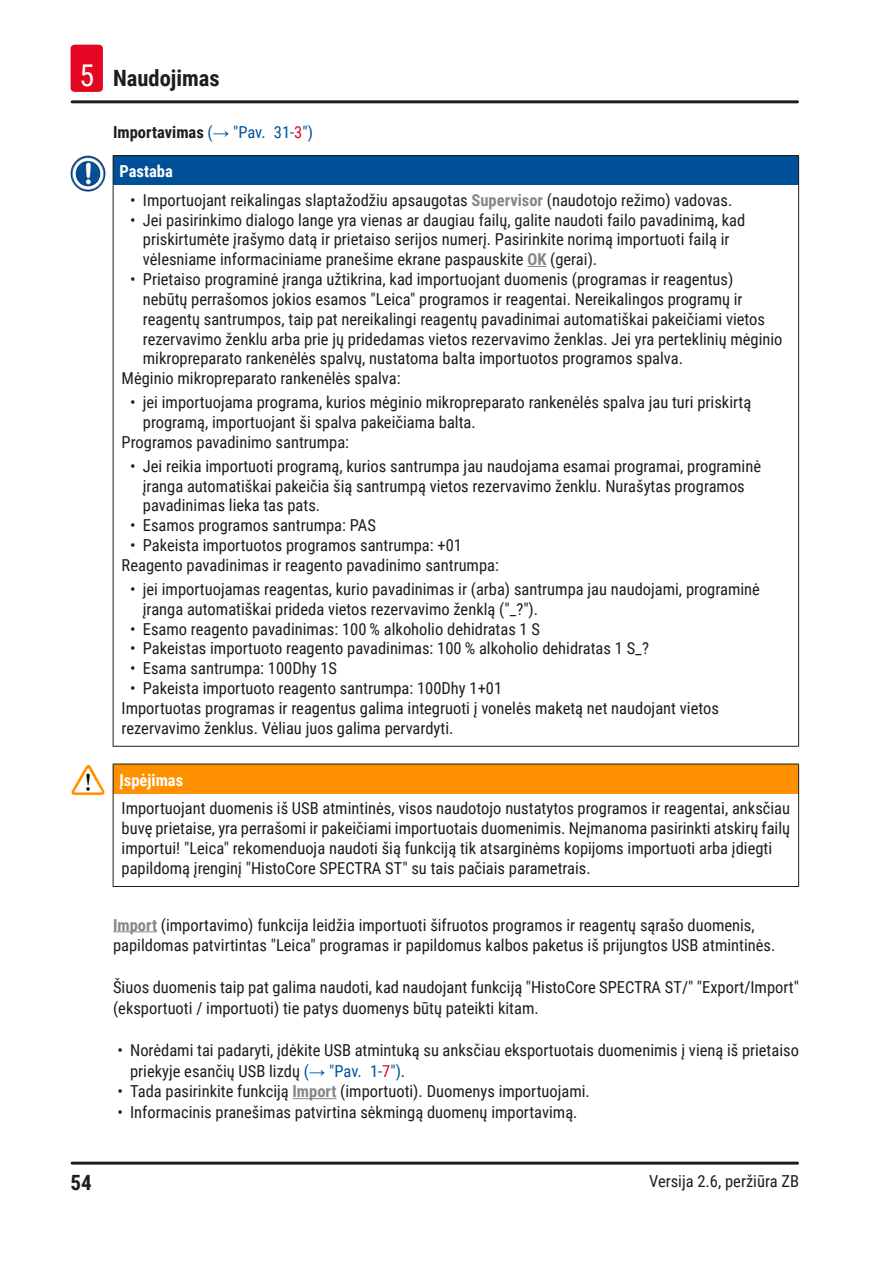
<style>
.page{position:relative;width:893px;height:1263px;background:#fff}
.page>*{position:absolute;margin:0;border:0;box-sizing:border-box;transform-origin:0 0}
.t1{font:700 22.5px "Roboto Condensed";color:#1d1d1b}
.t2{font:700 21px "Roboto Condensed";color:#1d1d1b}
.Source_of_danger{font:16.5px/19.8px "Roboto Condensed";color:#1d1d1b}
.Description_text{font:16.5px/20.9px "Roboto Condensed";color:#1d1d1b}
.Subheading{font:700 16.5px "Roboto Condensed";color:#1d1d1b}
.Signalword__no_use_a{font:700 16.5px "Roboto Condensed";color:#fff}
.s1{font-weight:400;font-size:30px;color:#fff}
.s2{font-weight:400;color:#005099}
.s3{font-family:"Arial";font-weight:400;color:#005099}
.s4{font-weight:400;color:#e40522}
.s5{font-weight:700;color:#878787}
.s6{color:#005099}
.s7{font-family:"Arial";color:#005099}
.s8{color:#e40522}
</style>
<div class="page">
<hr style="left:72px;top:1161px;width:725px;height:3px;background:#1d1d1b">
<hr style="left:72px;top:100px;width:725px;height:3px;background:#1d1d1b">
<div style="left:71px;top:45px;width:32px;height:47px;background:#e40522;border-radius:4px"></div>
<hr style="left:113px;top:931px;width:44px;height:1px;background:#878787">
<hr style="left:292px;top:1098px;width:45px;height:1px;background:#878787">
<div style="left:113px;top:156px;width:686px;height:30px;background:#005099"></div>
<hr style="left:113px;top:156px;width:1px;height:30px;background:#1d1d1b">
<hr style="left:113px;top:186px;width:1px;height:560px;background:#1d1d1b">
<hr style="left:798px;top:186px;width:1px;height:560px;background:#1d1d1b">
<hr style="left:113px;top:746px;width:686px;height:1px;background:#1d1d1b">
<hr style="left:113px;top:155px;width:686px;height:1px;background:#1d1d1b">
<hr style="left:798px;top:156px;width:1px;height:30px;background:#1d1d1b">
<img style="left:71px;top:156px;width:26px;height:36px">
<svg style="left:527px;top:266px;width:19px;height:1px"></svg>
<div style="left:113px;top:764px;width:686px;height:30px;background:#ff9000"></div>
<hr style="left:113px;top:764px;width:1px;height:30px;background:#1d1d1b">
<hr style="left:113px;top:794px;width:1px;height:92px;background:#1d1d1b">
<hr style="left:798px;top:794px;width:1px;height:92px;background:#1d1d1b">
<hr style="left:113px;top:886px;width:686px;height:1px;background:#1d1d1b">
<hr style="left:113px;top:764px;width:686px;height:1px;background:#1d1d1b">
<hr style="left:798px;top:764px;width:1px;height:30px;background:#1d1d1b">
<img style="left:74px;top:765px;width:14px;height:23px">
<h1 class="t1" style="left:79px;top:63px;width:142px"><span class="s1">5</span> Naudojimas</h1>
<p class="Subheading" style="left:113px;top:121px;width:201px">Importavimas <span class="s2">(</span><span class="s3">→</span> <span class="s2">"Pav. 31‑</span><span class="s4">3</span><span class="s2">")</span></p>
<p class="Signalword__no_use_a" style="left:119px;top:160px;width:55px">Pastaba</p>
<p class="Source_of_danger" style="left:130px;top:189px;width:604px">• Importuojant reikalingas slaptažodžiu apsaugotas <span class="s5">Supervisor</span> (naudotojo režimo) vadovas.</p>
<p class="Source_of_danger" style="left:143px;top:209px;width:604px;text-indent:-13px">• Jei pasirinkimo dialogo lange yra vienas ar daugiau failų, galite naudoti failo pavadinimą, kad priskirtumėte įrašymo datą ir prietaiso serijos numerį. Pasirinkite norimą importuoti failą ir vėlesniame informaciniame pranešime ekrane paspauskite <span class="s5">OK</span> (gerai).</p>
<p class="Source_of_danger" style="left:143px;top:269px;width:641px;text-indent:-13px">• Prietaiso programinė įranga užtikrina, kad importuojant duomenis (programas ir reagentus)<br>nebūtų perrašomos jokios esamos "Leica" programos ir reagentai. Nereikalingos programų ir reagentų santrumpos, taip pat nereikalingi reagentų pavadinimai automatiškai pakeičiami vietos rezervavimo ženklu arba prie jų pridedamas vietos rezervavimo ženklas. Jei yra perteklinių mėginio mikropreparato rankenėlės spalvų, nustatoma balta importuotos programos spalva.</p>
<p class="Source_of_danger" style="left:122px;top:368px;width:280px">Mėginio mikropreparato rankenėlės spalva:</p>
<p class="Source_of_danger" style="left:143px;top:392px;width:610px;text-indent:-13px">• jei importuojama programa, kurios mėginio mikropreparato rankenėlės spalva jau turi priskirtą programą, importuojant ši spalva pakeičiama balta.</p>
<p class="Source_of_danger" style="left:122px;top:431px;width:229px">Programos pavadinimo santrumpa:</p>
<p class="Source_of_danger" style="left:143px;top:455px;width:620px;text-indent:-13px">• Jei reikia importuoti programą, kurios santrumpa jau naudojama esamai programai, programinė įranga automatiškai pakeičia šią santrumpą vietos rezervavimo ženklu. Nurašytas programos pavadinimas lieka tas pats.</p>
<p class="Source_of_danger" style="left:130px;top:515px;width:247px">• Esamos programos santrumpa: PAS</p>
<p class="Source_of_danger" style="left:130px;top:535px;width:333px">• Pakeista importuotos programos santrumpa: +01</p>
<p class="Source_of_danger" style="left:122px;top:554px;width:379px">Reagento pavadinimas ir reagento pavadinimo santrumpa:</p>
<p class="Source_of_danger" style="left:143px;top:578px;width:619px;text-indent:-13px">• jei importuojamas reagentas, kurio pavadinimas ir (arba) santrumpa jau naudojami, programinė įranga automatiškai prideda vietos rezervavimo ženklą ("_?").</p>
<p class="Source_of_danger" style="left:130px;top:618px;width:411px">• Esamo reagento pavadinimas: 100 % alkoholio dehidratas 1 S</p>
<p class="Source_of_danger" style="left:130px;top:638px;width:520px">• Pakeistas importuoto reagento pavadinimas: 100 % alkoholio dehidratas 1 S_?</p>
<p class="Source_of_danger" style="left:130px;top:658px;width:209px">• Esama santrumpa: 100Dhy 1S</p>
<p class="Source_of_danger" style="left:130px;top:677px;width:374px">• Pakeista importuoto reagento santrumpa: 100Dhy 1+01</p>
<p class="Source_of_danger" style="left:122px;top:697px;width:599px">Importuotas programas ir reagentus galima integruoti į vonelės maketą net naudojant vietos rezervavimo ženklus. Vėliau juos galima pervardyti.</p>
<p class="Signalword__no_use_a" style="left:119px;top:768px;width:65px">Įspėjimas</p>
<p class="Source_of_danger" style="left:122px;top:798px;width:670px">Importuojant duomenis iš USB atmintinės, visos naudotojo nustatytos programos ir reagentai, anksčiau buvę prietaise, yra perrašomi ir pakeičiami importuotais duomenimis. Neįmanoma pasirinkti atskirų failų importui! "Leica" rekomenduoja naudoti šią funkciją tik atsarginėms kopijoms importuoti arba įdiegti papildomą įrenginį "HistoCore SPECTRA ST" su tais pačiais parametrais.</p>
<p class="Description_text" style="left:113px;top:914px;width:664px"><span class="s5">Import</span> (importavimo) funkcija leidžia importuoti šifruotos programos ir reagentų sąrašo duomenis, papildomas patvirtintas "Leica" programas ir papildomus kalbos paketus iš prijungtos USB atmintinės.</p>
<p class="Description_text" style="left:113px;top:976px;width:687px">Šiuos duomenis taip pat galima naudoti, kad naudojant funkciją "HistoCore SPECTRA ST/" "Export/Import" (eksportuoti / importuoti) tie patys duomenys būtų pateikti kitam.</p>
<p class="Source_of_danger" style="left:130px;top:1039px;width:670px;line-height:20.9px;text-indent:-13px">• Norėdami tai padaryti, įdėkite USB atmintuką su anksčiau eksportuotais duomenimis į vieną iš prietaiso priekyje esančių USB lizdų <span class="s6">(</span><span class="s7">→</span> <span class="s6">"Pav. 1‑</span><span class="s8">7</span><span class="s6">")</span>.</p>
<p class="Source_of_danger" style="left:117px;top:1081px;width:474px">• Tada pasirinkite funkciją <span class="s5">Import</span> (importuoti). Duomenys importuojami.</p>
<p class="Source_of_danger" style="left:117px;top:1102px;width:462px">• Informacinis pranešimas patvirtina sėkmingą duomenų importavimą.</p>
<p class="t2" style="left:71px;top:1168px;width:23px">54</p>
<p class="Source_of_danger" style="left:649px;top:1170px;width:151px">Versija 2.6, peržiūra ZB</p>
</div>
